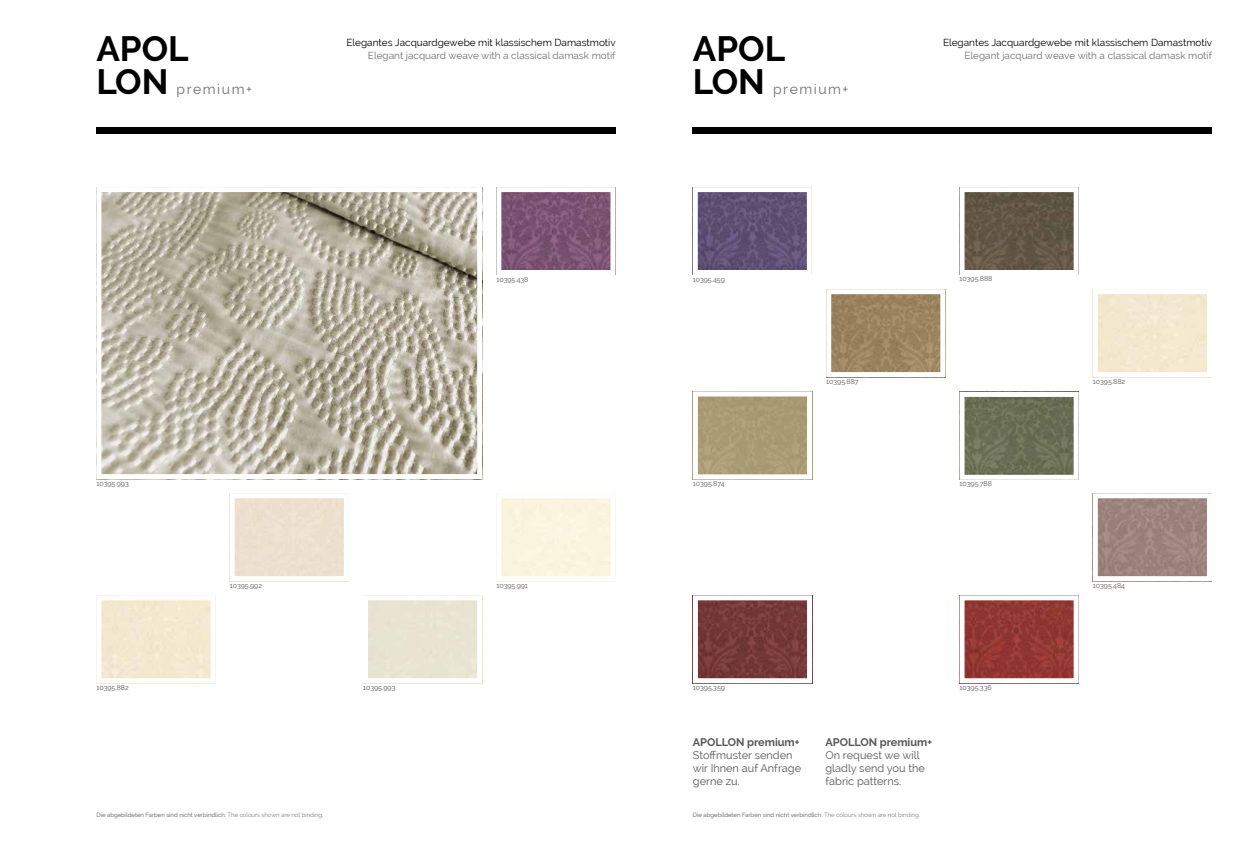
<style>
.page{position:relative;width:1248px;height:842px;background:#fff}
.page>*{position:absolute;margin:0;border:0;box-sizing:border-box;transform-origin:0 0}
.t1{font:700 35px/33px "Raleway";color:#000}
.t2{font:14px "Raleway";letter-spacing:.11em;color:#707172}
.t3{font:11px/13.2px "Raleway";color:#58585a}
.t4{font:700 11px "Raleway";color:#58585a}
.t5{font:10px "Raleway";color:#000}
.t6{font:10px "Raleway";color:#707172}
.t7{font:7px "Raleway";color:#58585a}
.t8{font:6px "Raleway";color:#58585a}
.s1{font-weight:300}
</style>
<div class="page">
<img style="left:699px;top:601px;width:107px;height:76px">
<div style="left:693px;top:595px;width:119px;height:88px;border:5px solid #fff"></div>
<div style="left:230px;top:493px;width:119px;height:88px;border:5px solid #fff"></div>
<img style="left:102px;top:193px;width:374px;height:280px">
<div style="left:96px;top:187px;width:386px;height:292px;border:5px solid #fff"></div>
<div style="left:699px;top:397px;width:107px;height:76px;background:#a99b74"></div>
<div style="left:693px;top:391px;width:119px;height:88px;border:5px solid #fff"></div>
<img style="left:502px;top:193px;width:107px;height:76px">
<div style="left:496px;top:187px;width:119px;height:88px;border:5px solid #fff"></div>
<div style="left:363px;top:595px;width:119px;height:88px;border:5px solid #fff"></div>
<img style="left:832px;top:295px;width:107px;height:76px">
<div style="left:826px;top:289px;width:119px;height:88px;border:5px solid #fff"></div>
<div style="left:496px;top:493px;width:119px;height:88px;border:5px solid #fff"></div>
<img style="left:965px;top:398px;width:107px;height:76px">
<div style="left:959px;top:392px;width:119px;height:88px;border:5px solid #fff"></div>
<img style="left:965px;top:601px;width:107px;height:76px">
<div style="left:959px;top:595px;width:119px;height:88px;border:5px solid #fff"></div>
<img style="left:965px;top:193px;width:107px;height:76px">
<div style="left:959px;top:187px;width:119px;height:88px;border:5px solid #fff"></div>
<img style="left:1098px;top:499px;width:107px;height:76px">
<div style="left:1092px;top:493px;width:119px;height:88px;border:5px solid #fff"></div>
<div style="left:1092px;top:289px;width:119px;height:88px;border:5px solid #fff"></div>
<img style="left:698px;top:193px;width:107px;height:76px">
<div style="left:692px;top:187px;width:119px;height:88px;border:5px solid #fff"></div>
<div style="left:96px;top:595px;width:119px;height:88px;border:5px solid #fff"></div>
<div style="left:96px;top:128px;width:519px;height:6px;background:#000"></div>
<div style="left:693px;top:128px;width:518px;height:6px;background:#000"></div>
<h1 class="t1" style="left:96px;top:32px;width:94px">APOL<br>LON</h1>
<h1 class="t1" style="left:693px;top:32px;width:94px">APOL<br>LON</h1>
<h3 class="t5" style="left:346px;top:36px;width:271px">Elegantes Jacquardgewebe mit klassischem Damastmotiv</h3>
<h3 class="t5" style="left:942px;top:36px;width:271px">Elegantes Jacquardgewebe mit klassischem Damastmotiv</h3>
<h3 class="t6" style="left:368px;top:49px;width:249px">Elegant jacquard weave with a classical damask motif</h3>
<h3 class="t6" style="left:964px;top:49px;width:249px">Elegant jacquard weave with a classical damask motif</h3>
<h2 class="t2" style="left:176px;top:81px;width:77px">premium+</h2>
<h2 class="t2" style="left:773px;top:81px;width:77px">premium+</h2>
<p class="t7" style="left:496px;top:275px;width:34px">10395.438</p>
<p class="t7" style="left:692px;top:275px;width:34px">10395.459</p>
<p class="t7" style="left:959px;top:275px;width:34px">10395.888</p>
<p class="t7" style="left:826px;top:377px;width:34px">10395.887</p>
<p class="t7" style="left:1092px;top:377px;width:34px">10395.882</p>
<p class="t7" style="left:96px;top:479px;width:34px">10395.993</p>
<p class="t7" style="left:693px;top:479px;width:33px">10395.874</p>
<p class="t7" style="left:959px;top:480px;width:34px">10395.788</p>
<p class="t7" style="left:230px;top:581px;width:34px">10395.992</p>
<p class="t7" style="left:496px;top:581px;width:33px">10395.991</p>
<p class="t7" style="left:1092px;top:581px;width:34px">10395.484</p>
<p class="t7" style="left:96px;top:683px;width:34px">10395.882</p>
<p class="t7" style="left:363px;top:683px;width:34px">10395.993</p>
<p class="t7" style="left:693px;top:683px;width:34px">10395.359</p>
<p class="t7" style="left:959px;top:683px;width:34px">10395.336</p>
<h3 class="t4" style="left:693px;top:735px;width:108px">APOLLON premium+</h3>
<h3 class="t3" style="left:693px;top:748px;width:110px">Stoffmuster senden wir Ihnen auf Anfrage gerne zu.</h3>
<h3 class="t4" style="left:825px;top:735px;width:108px">APOLLON premium+</h3>
<h3 class="t3" style="left:825px;top:748px;width:101px">On request we will gladly send you the fabric patterns.</h3>
<p class="t8" style="left:96px;top:811px;width:228px">Die abgebildeten Farben sind nicht verbindlich. <span class="s1">The colours shown are not binding.</span></p>
<p class="t8" style="left:693px;top:811px;width:228px">Die abgebildeten Farben sind nicht verbindlich. <span class="s1">The colours shown are not binding.</span></p>
</div>
